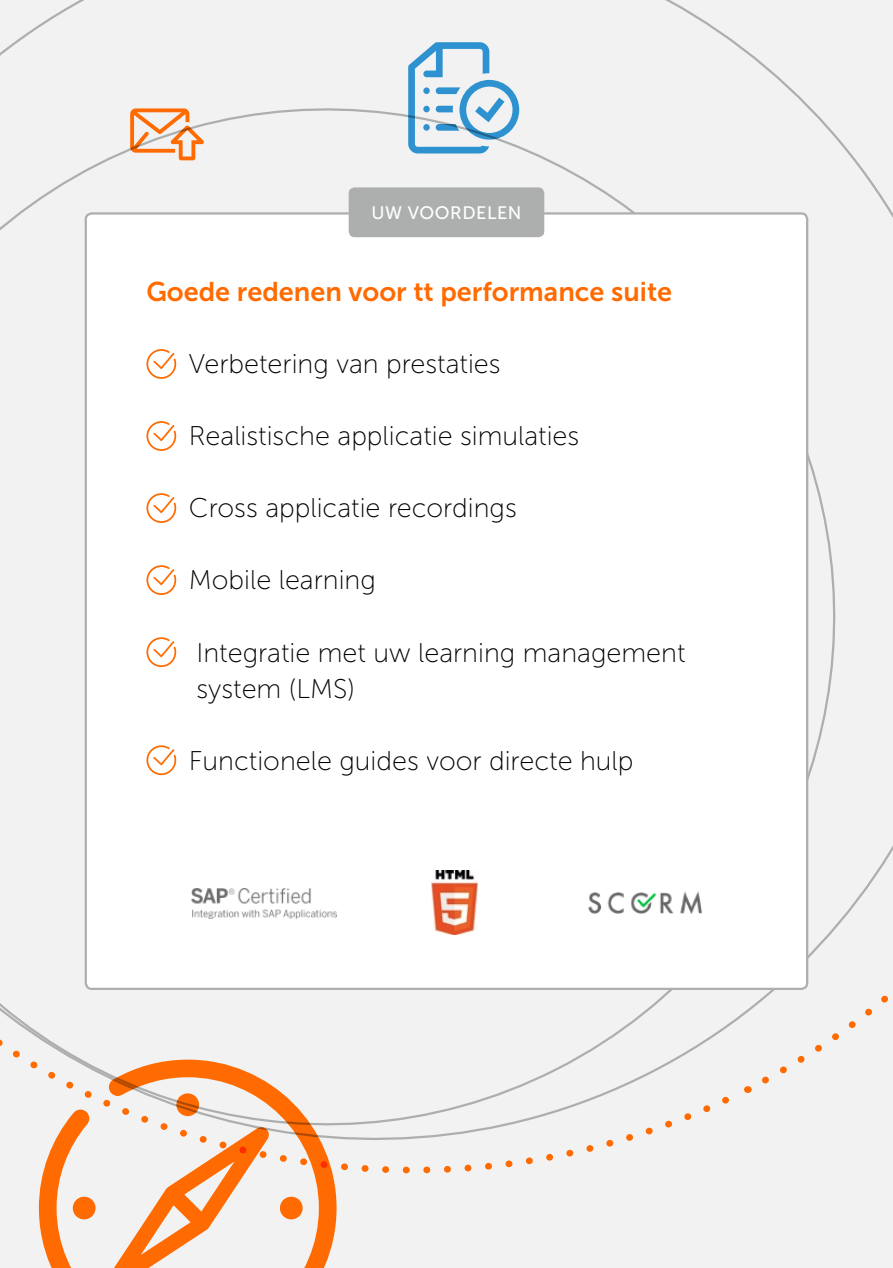
<style>
.page{position:relative;width:893px;height:1268px;background:#fff}
.page>*{position:absolute;margin:0;border:0;box-sizing:border-box;transform-origin:0 0}
.t1{font:27px/36px "Museo Sans 100";color:#000}
.t2{font:27px "Museo Sans 700";color:#ff6b00}
.t3{font:18px "Museo Sans 500";letter-spacing:.03em;color:#fff}
</style>
<div class="page">
<div style="left:0;top:0;width:893px;height:1224px;background:#f2f2f2"></div>
<div style="left:79px;top:0;width:814px;height:89px;background:#f2f2f2"></div>
<div style="left:0;top:0;width:70px;height:767px;background:#f2f2f2"></div>
<div style="left:0;top:776px;width:747px;height:491px;background:#f2f2f2"></div>
<div style="left:756px;top:98px;width:137px;height:990px;background:#f2f2f2"></div>
<svg style="left:408px;top:42px;width:111px;height:111px"></svg>
<svg style="left:130px;top:108px;width:74px;height:52px"></svg>
<svg style="left:39px;top:1059px;width:298px;height:208px;fill:#f2f2f2"></svg>
<div style="left:86px;top:213px;width:721px;height:775px;background:#fff;border-radius:6px"></div>
<svg style="left:146px;top:349px;width:30px;height:30px"></svg>
<svg style="left:146px;top:421px;width:30px;height:30px"></svg>
<svg style="left:146px;top:493px;width:30px;height:30px"></svg>
<svg style="left:146px;top:565px;width:30px;height:30px"></svg>
<svg style="left:146px;top:637px;width:30px;height:30px"></svg>
<svg style="left:146px;top:745px;width:30px;height:30px"></svg>
<div style="left:349px;top:187px;width:195px;height:50px;background:#adaeae;border-radius:6px"></div>
<img style="left:432px;top:870px;width:46px;height:63px">
<img style="left:191px;top:888px;width:146px;height:29px">
<img style="left:588px;top:891px;width:114px;height:21px">
<p class="t3" style="left:371px;top:203px;width:152px">UW VOORDELEN</p>
<p class="t2" style="left:146px;top:277px;width:527px">Goede redenen voor tt performance suite</p>
<p class="t1" style="left:189px;top:346px;width:313px">Verbetering van prestaties</p>
<p class="t1" style="left:189px;top:418px;width:392px">Realistische applicatie simulaties</p>
<p class="t1" style="left:189px;top:490px;width:329px">Cross applicatie recordings</p>
<p class="t1" style="left:189px;top:562px;width:188px">Mobile learning</p>
<p class="t1" style="left:196px;top:634px;width:491px">Integratie met uw learning management system (LMS)</p>
<p class="t1" style="left:189px;top:742px;width:446px">Functionele guides voor directe hulp</p>
</div>
